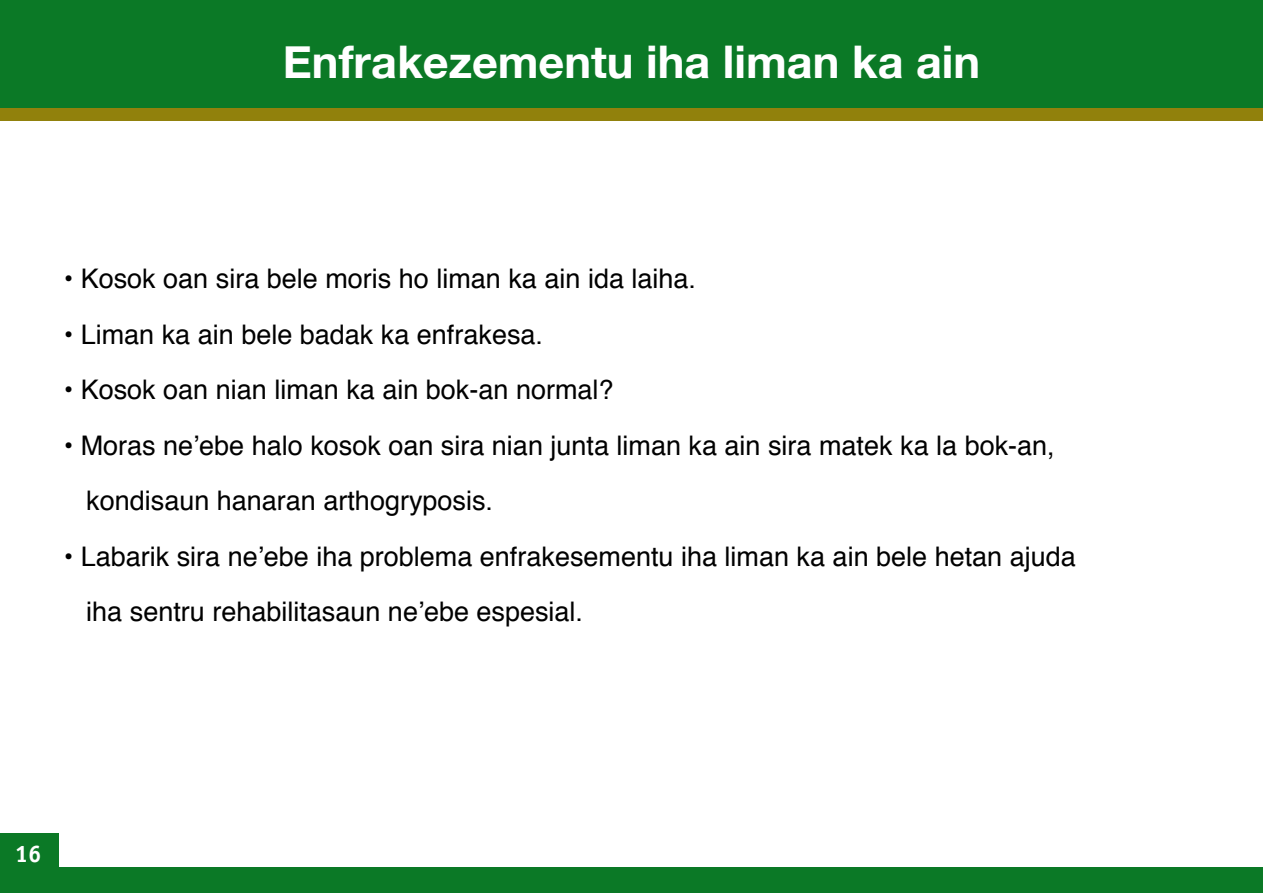
<style>
.page{position:relative;width:1263px;height:893px;background:#fff}
.page>*{position:absolute;margin:0;border:0;box-sizing:border-box;transform-origin:0 0}
.t1{font:700 45px "Helvetica Neue";color:#fff}
.t2{font:27px/55.5px "Helvetica";color:#000}
.t3{font:700 24px "Officina Sans";color:#fff}
</style>
<div class="page">
<div style="left:0;top:867px;width:1263px;height:26px;background:#0b7926"></div>
<div style="left:0;top:833px;width:58px;height:60px;background:#0b7926"></div>
<div style="left:0;top:0;width:1263px;height:120px;background:#91810c"></div>
<div style="left:0;top:0;width:1263px;height:107px;background:#0b7926"></div>
<h1 class="t1" style="left:283px;top:27px;width:699px">Enfrakezementu iha liman ka ain</h1>
<p class="t2" style="left:64px;top:252px;width:634px">• Kosok oan sira bele moris ho liman ka ain ida laiha.</p>
<p class="t2" style="left:64px;top:307px;width:481px">• Liman ka ain bele badak ka enfrakesa.</p>
<p class="t2" style="left:64px;top:363px;width:551px">• Kosok oan nian liman ka ain bok-an normal?</p>
<p class="t2" style="left:86px;top:418px;width:970px;text-indent:-23px">• Moras ne’ebe halo kosok oan sira nian junta liman ka ain sira matek ka la bok-an, kondisaun hanaran arthogryposis.</p>
<p class="t2" style="left:86px;top:529px;width:991px;text-indent:-23px">• Labarik sira ne’ebe iha problema enfrakesementu iha liman ka ain bele hetan ajuda iha sentru rehabilitasaun ne’ebe espesial.</p>
<p class="t3" style="left:15px;top:839px;width:28px">16</p>
</div>
